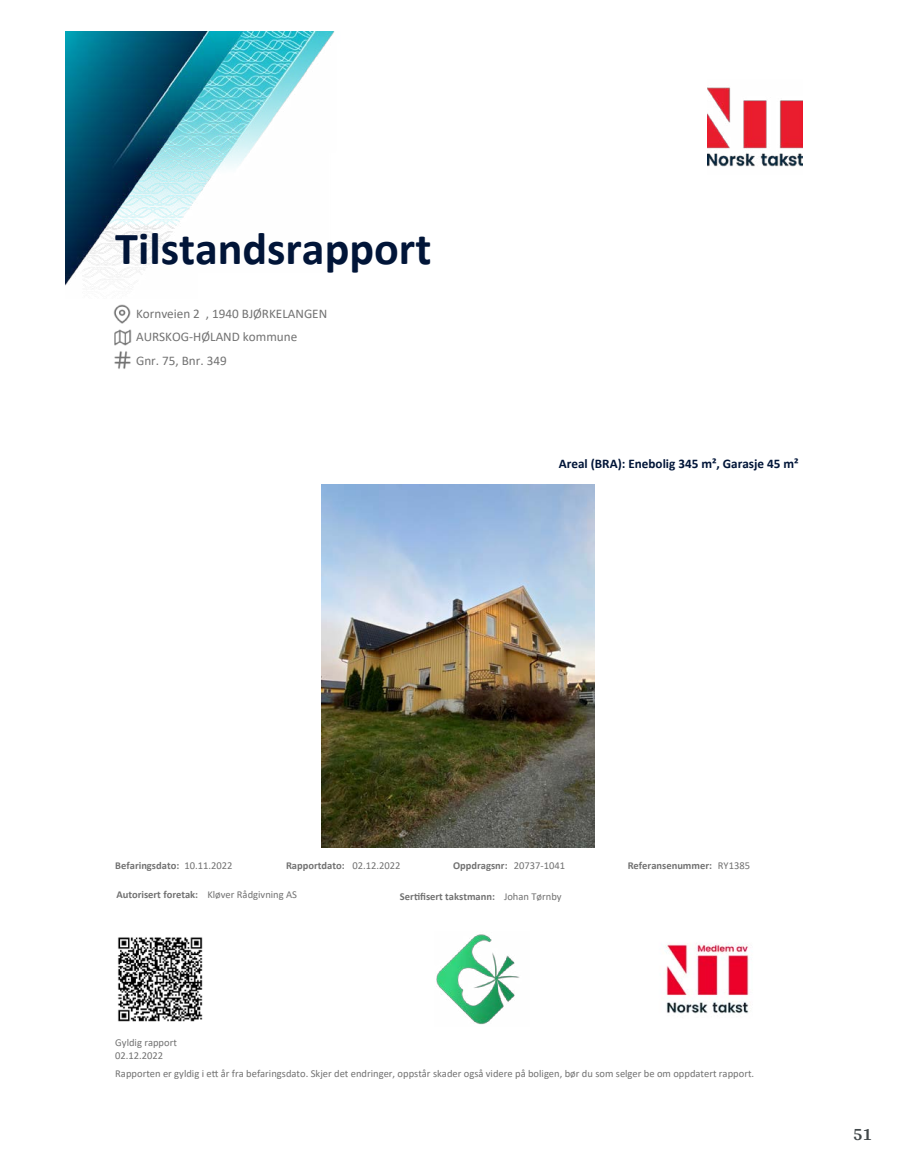
<style>
.page{position:relative;width:915px;height:1172px;background:#fff}
.page>*{position:absolute;margin:0;border:0;box-sizing:border-box;transform-origin:0 0}
.t1{font:700 46.05px "Calibri";color:#011538}
.t2{font:700 18px "Arya";color:#414749}
.t3{font:13.2px "Calibri";color:#727272}
.t4{font:700 13.2px "Calibri";color:#011538}
.t5{font:700 10.5px "Calibri";color:#727272}
.t6{font:10.5px/12.9px "Calibri";color:#727272}
.s1{font-weight:400}
</style>
<div class="page">
<img style="left:65px;top:32px;width:269px;height:257px">
<img style="left:114px;top:329px;width:17px;height:16px">
<img style="left:114px;top:351px;width:17px;height:18px">
<img style="left:114px;top:304px;width:16px;height:19px">
<img style="left:707px;top:87px;width:95px;height:80px">
<img style="left:117px;top:937px;width:86px;height:85px">
<img style="left:436px;top:934px;width:84px;height:91px">
<img style="left:665px;top:943px;width:84px;height:71px">
<img style="left:321px;top:484px;width:273px;height:364px">
<h1 class="t1" style="left:115px;top:216px;width:317px">Tilstandsrapport</h1>
<p class="t3" style="left:136px;top:305px;width:193px">Kornveien 2 , 1940 BJØRKELANGEN</p>
<p class="t3" style="left:136px;top:351px;width:92px">Gnr. 75, Bnr. 349</p>
<p class="t3" style="left:136px;top:327px;width:163px">AURSKOG-HØLAND kommune</p>
<p class="t4" style="left:558px;top:455px;width:241px">Areal (BRA): Enebolig 345 m², Garasje 45 m²</p>
<p class="t5" style="left:115px;top:858px;width:119px">Befaringsdato: <span class="s1">10.11.2022</span></p>
<p class="t5" style="left:286px;top:858px;width:116px">Rapportdato: <span class="s1">02.12.2022</span></p>
<p class="t5" style="left:453px;top:858px;width:113px">Oppdragsnr: <span class="s1">20737-1041</span></p>
<p class="t5" style="left:116px;top:887px;width:182px">Autorisert foretak: <span class="s1">Kløver Rådgivning AS</span></p>
<p class="t5" style="left:400px;top:889px;width:163px">Ser琀椀昀椀sert takstmann: <span class="s1">Johan Tørnby</span></p>
<p class="t5" style="left:627px;top:858px;width:124px">Referansenummer: <span class="s1">RY1385</span></p>
<p class="t6" style="left:115px;top:1036px;width:63px">Gyldig rapport<br>02.12.2022</p>
<p class="t6" style="left:115px;top:1067px;width:640px">Rapporten er gyldig i e琀琀 år fra befaringsdato. Skjer det endringer, oppstår skader også videre på boligen, bør du som selger be om oppdatert rapport.</p>
<h2 class="t2" style="left:852px;top:1123px;width:21px">51</h2>
</div>
